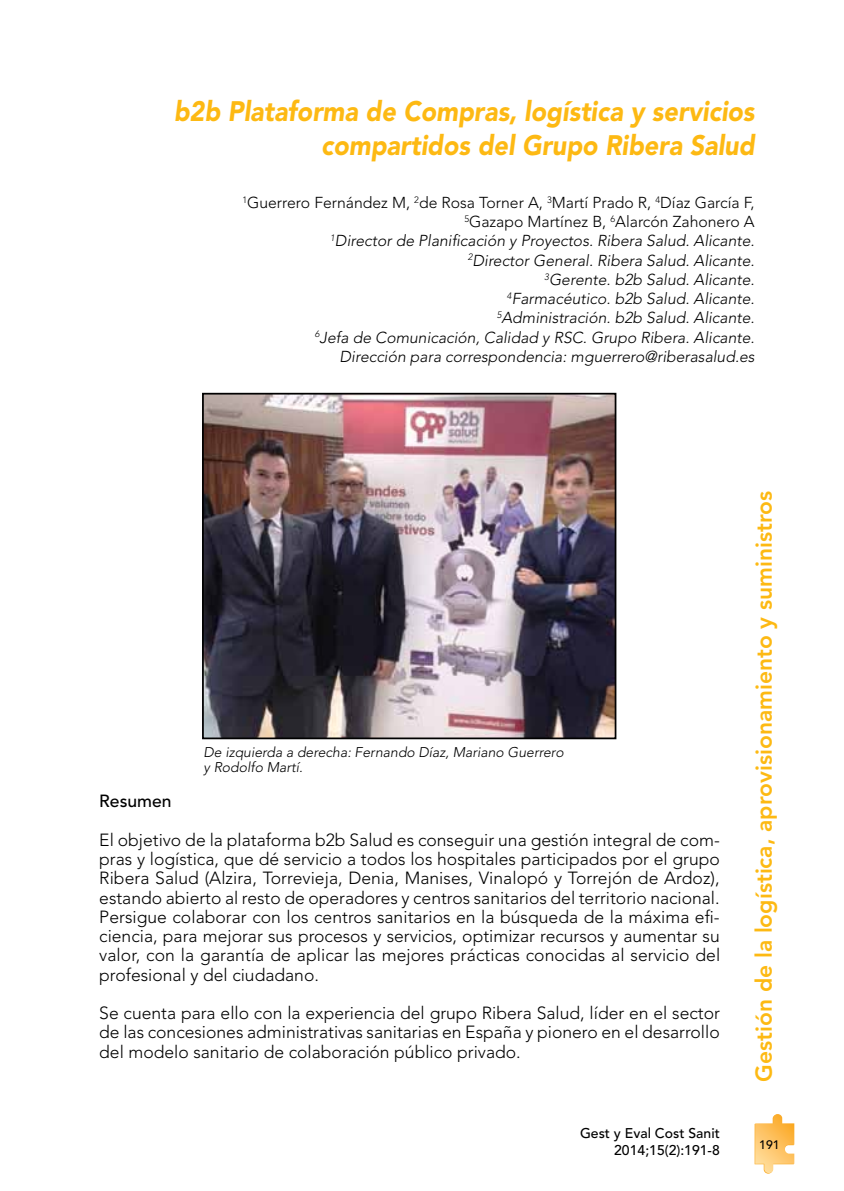
<style>
.page{position:relative;width:844px;height:1191px;background:#fff}
.page>*{position:absolute;margin:0;border:0;box-sizing:border-box;transform-origin:0 0}
.t1{font:italic 900 28px/33.6px "Avenir";color:#fdb913;text-align:right;scale:.9 1}
.t2{font:800 22.75px "Avenir";color:#fdb913}
.t3{font:300 17.5px/19.2px "Avenir";color:#000;text-align:justify}
.t4{font:500 17.5px "Avenir";color:#000}
.t5{font:italic 300 15.75px/19.2px "Avenir";color:#000;text-align:right}
.t6{font:italic 300 14px/15.8px "Avenir";color:#000}
.t7{font:500 14px/17.5px "Avenir";color:#000;text-align:right}
.t8{font:500 12.25px "Avenir";color:#000}
.s1{font-style:normal}
</style>
<div class="page">
<svg style="left:754px;top:1114px;width:40px;height:59px"></svg>
<img style="left:205px;top:396px;width:408px;height:340px">
<div style="left:202px;top:393px;width:414px;height:346px;border:2px solid #000"></div>
<h1 class="t1" style="left:174px;top:95px;width:646px">b2b Plataforma de Compras, logística y servicios compartidos del Grupo Ribera Salud</h1>
<p class="t5" style="left:242px;top:193px;width:513px"><sup>1</sup><span class="s1">Guerrero Fernández M,</span> <sup>2</sup><span class="s1">de Rosa Torner A,</span> <sup>3</sup><span class="s1">Martí Prado R,</span> <sup>4</sup><span class="s1">Díaz García F, </span><sup>5</sup><span class="s1">Gazapo Martínez B,</span> <sup>6</sup><span class="s1">Alarcón Zahonero A<br></span><sup>1</sup>Director de Planificación y Proyectos. Ribera Salud. Alicante.<br><sup>2</sup>Director General. Ribera Salud. Alicante.<br><sup>3</sup>Gerente. b2b Salud. Alicante.<br><sup>4</sup>Farmacéutico. b2b Salud. Alicante.<br><sup>5</sup>Administración. b2b Salud. Alicante.<br><sup>6</sup>Jefa de Comunicación, Calidad y RSC. Grupo Ribera. Alicante.<br>Dirección para correspondencia: mguerrero@riberasalud.es</p>
<p class="t6" style="left:203px;top:744px;width:361px">De izquierda a derecha: Fernando Díaz, Mariano Guerrero y Rodolfo Martí.</p>
<p class="t4" style="left:99px;top:791px;width:74px">Resumen</p>
<p class="t3" style="left:99px;top:830px;width:622px">El objetivo de la plataforma b2b Salud es conseguir una gestión integral de com&shy;pras y logística, que dé servicio a todos los hospitales participados por el grupo Ribera Salud (Alzira, Torrevieja, Denia, Manises, Vinalopó y Torrejón de Ardoz), estando abierto al resto de operadores y centros sanitarios del territorio nacional.<br>Persigue colaborar con los centros sanitarios en la búsqueda de la máxima efi&shy;ciencia, para mejorar sus procesos y servicios, optimizar recursos y aumentar su valor, con la garantía de aplicar las mejores prácticas conocidas al servicio del profesional y del ciudadano.</p>
<p class="t3" style="left:99px;top:1003px;width:622px">Se cuenta para ello con la experiencia del grupo Ribera Salud, líder en el sector de las concesiones administrativas sanitarias en España y pionero en el desarrollo del modelo sanitario de colaboración público privado.</p>
<p class="t7" style="left:580px;top:1124px;width:141px">Gest y Eval Cost Sanit<br>2014;15(2):191-8</p>
<h2 class="t2" style="left:750px;top:1081px;width:592px;rotate:-90deg">Gestión de la logística, aprovisionamiento y suministros</h2>
<p class="t8" style="left:759px;top:1137px;width:22px">191</p>
</div>
